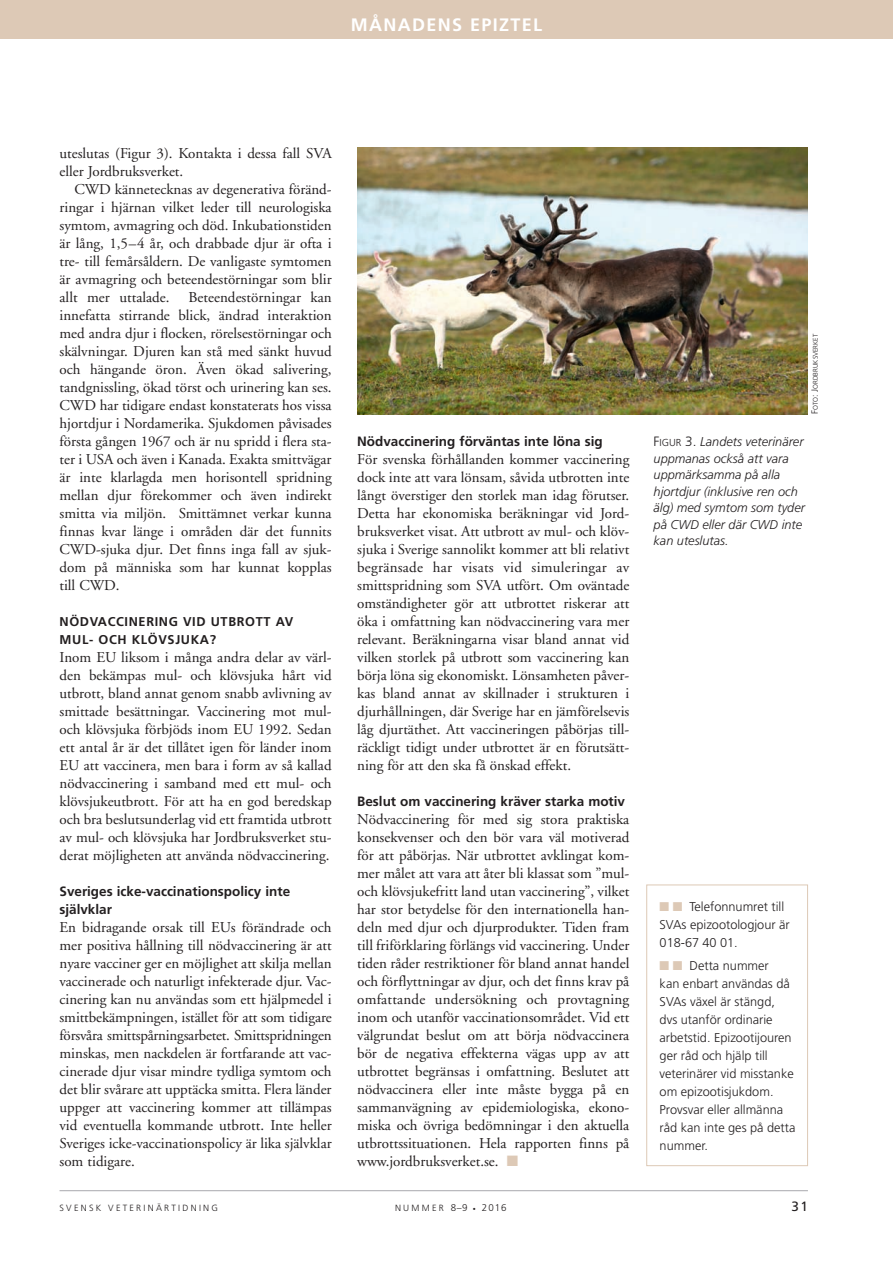
<style>
.page{position:relative;width:893px;height:1263px;background:#fff}
.page>*{position:absolute;margin:0;border:0;box-sizing:border-box;transform-origin:0 0}
.t1{font:700 18px "Frutiger";letter-spacing:.075em;color:#fff}
.t2{font:15px/18px "Adobe Garamond";color:#231f20;text-align:justify}
.t3{font:700 13.5px/18px "Frutiger";color:#231f20}
.t4{font:13.5px "Frutiger";color:#231f20}
.t5{font:300 12.75px/18px "Frutiger";color:#231f20}
.t6{font:italic 300 12.75px/16.5px "Frutiger";color:#231f20}
.t7{font:700 12.75px/18px "Frutiger";letter-spacing:.05em;color:#231f20}
.t8{font:300 9.75px "Frutiger";color:#231f20}
.t9{font:300 9px "Frutiger";letter-spacing:.25em;color:#231f20}
.t10{font:300 6.75px "Frutiger";color:#231f20}
.s1{color:#ddc9b6}
.s2{font-size:9px}
.s3{font-style:normal;font-size:13.5px}
.s4{font-style:normal;font-size:10.2px}
.s5{font-size:6px}
</style>
<div class="page">
<hr style="left:60px;top:1190px;width:748px;height:1px;background:#a8a9ad">
<div style="left:0;top:0;width:893px;height:38px;background:#ddc9b6"></div>
<div style="left:646px;top:884px;width:162px;height:282px;border:1px solid #ddc9b6"></div>
<img style="left:357px;top:147px;width:451px;height:268px">
<p class="t1" style="left:351px;top:17px;width:193px">MÅNADENS EPIZTEL</p>
<p class="t2" style="left:60px;top:146px;width:274px">uteslutas (Figur 3). Kontakta i dessa fall SVA eller Jordbruksverket.</p>
<p class="t2" style="left:60px;top:182px;width:274px;text-indent:15px">CWD kännetecknas av degenerativa föränd&shy;ringar i hjärnan vilket leder till neurologiska symtom, avmagring och död. Inkubationstiden är lång, 1,5–4 år, och drabbade djur är ofta i tre- till femårsåldern. De vanligaste symtomen är avmagring och beteendestörningar som blir allt mer uttalade.</p>
<p class="t2" style="left:60px;top:290px;width:274px;text-indent:129px">Beteendestörningar kan innefatta stirrande blick, ändrad interaktion med andra djur i flocken, rörelsestörningar och skälvningar. Djuren kan stå med sänkt huvud och hängande öron. Även ökad salivering, tandgnissling, ökad törst och urinering kan ses.<br>CWD har tidigare endast konstaterats hos vissa hjortdjur i Nordamerika. Sjukdomen påvisades första gången 1967 och är nu spridd i flera sta&shy;ter i USA och även i Kanada. Exakta smittvägar är inte klarlagda men horisontell spridning mellan djur förekommer och även indirekt smitta via miljön. Smittämnet verkar kunna finnas kvar länge i områden där det funnits CWD-sjuka djur. Det finns inga fall av sjuk&shy;dom på människa som har kunnat kopplas till CWD.</p>
<p class="t7" style="left:60px;top:613px;width:235px">NÖDVACCINERING VID UTBROTT AV<br>MUL- OCH KLÖVSJUKA?</p>
<p class="t2" style="left:60px;top:650px;width:274px">Inom EU liksom i många andra delar av värl&shy;den bekämpas mul- och klövsjuka hårt vid utbrott, bland annat genom snabb avlivning av smittade besättningar. Vaccinering mot mul&shy;och klövsjuka förbjöds inom EU 1992. Sedan ett antal år är det tillåtet igen för länder inom EU att vaccinera, men bara i form av så kallad nödvaccinering i samband med ett mul- och klövsjukeutbrott. För att ha en god beredskap och bra beslutsunderlag vid ett framtida utbrott av mul- och klövsjuka har Jordbruksverket stu&shy;derat möjligheten att använda nödvaccinering.</p>
<p class="t3" style="left:60px;top:883px;width:232px">Sveriges icke-vaccinationspolicy inte självklar</p>
<p class="t2" style="left:60px;top:920px;width:274px">En bidragande orsak till EUs förändrade och mer positiva hållning till nödvaccinering är att nyare vacciner ger en möjlighet att skilja mellan vaccinerade och naturligt infekterade djur. Vac&shy;cinering kan nu användas som ett hjälpmedel i smittbekämpningen, istället för att som tidigare försvåra smittspårningsarbetet. Smittspridningen minskas, men nackdelen är fortfarande att vac&shy;cinerade djur visar mindre tydliga symtom och det blir svårare att upptäcka smitta. Flera länder uppger att vaccinering kommer att tillämpas vid eventuella kommande utbrott. Inte heller Sveriges icke-vaccinationspolicy är lika självklar som tidigare.</p>
<p class="t3" style="left:357px;top:433px;width:247px">Nödvaccinering förväntas inte löna sig</p>
<p class="t2" style="left:357px;top:452px;width:274px">För svenska förhållanden kommer vaccinering dock inte att vara lönsam, såvida utbrotten inte långt överstiger den storlek man idag förutser.<br>Detta har ekonomiska beräkningar vid Jord&shy;bruksverket visat. Att utbrott av mul- och klöv&shy;sjuka i Sverige sannolikt kommer att bli relativt begränsade har visats vid simuleringar av smittspridning som SVA utfört. Om oväntade omständigheter gör att utbrottet riskerar att öka i omfattning kan nödvaccinering vara mer relevant. Beräkningarna visar bland annat vid vilken storlek på utbrott som vaccinering kan börja löna sig ekonomiskt. Lönsamheten påver&shy;kas bland annat av skillnader i strukturen i djurhållningen, där Sverige har en jämförelsevis låg djurtäthet. Att vaccineringen påbörjas till&shy;räckligt tidigt under utbrottet är en förutsätt&shy;ning för att den ska få önskad effekt.</p>
<p class="t3" style="left:357px;top:793px;width:269px">Beslut om vaccinering kräver starka motiv</p>
<p class="t2" style="left:357px;top:812px;width:274px">Nödvaccinering för med sig stora praktiska konsekvenser och den bör vara väl motiverad för att påbörjas. När utbrottet avklingat kom&shy;mer målet att vara att åter bli klassat som ”mul&shy;och klövsjukefritt land utan vaccinering”, vilket har stor betydelse för den internationella han&shy;deln med djur och djurprodukter. Tiden fram till friförklaring förlängs vid vaccinering. Under tiden råder restriktioner för bland annat handel och förflyttningar av djur, och det finns krav på omfattande undersökning och provtagning inom och utanför vaccinationsområdet. Vid ett välgrundat beslut om att börja nödvaccinera bör de negativa effekterna vägas upp av att utbrottet begränsas i omfattning. Beslutet att nödvaccinera eller inte måste bygga på en sammanvägning av epidemiologiska, ekono&shy;miska och övriga bedömningar i den aktuella utbrottssituationen. Hela rapporten finns på www.jordbruksverket.se. <span class="s1">■</span></p>
<p class="t10" style="left:813px;top:414px;width:81px;rotate:-90deg"><span class="s2">F</span>OTO<span class="s2">: J</span>ORDBRUKSVERKET</p>
<p class="t6" style="left:654px;top:434px;width:153px"><span class="s3">F</span><span class="s4">IGUR</span> <span class="s3">3.</span> Landets veterinärer uppmanas också att vara uppmärksamma på alla hjortdjur (inklusive ren och älg) med symtom som tyder på CWD eller där CWD inte kan uteslutas.</p>
<p class="t5" style="left:660px;top:899px;width:132px"><span class="s1">■</span> <span class="s1">■</span> Telefonnumret till<br>SVAs epizootolog jour är<br>018-67 40 01.</p>
<p class="t5" style="left:660px;top:957px;width:137px"><span class="s1">■</span> <span class="s1">■</span> Detta nummer<br>kan enbart användas då<br>SVAs växel är stängd, dvs utanför ordinarie arbetstid. Epizootijouren ger råd och hjälp till veteri närer vid misstanke om epizootisjukdom.<br>Provsvar eller allmänna råd kan inte ges på detta nummer.</p>
<p class="t9" style="left:60px;top:1204px;width:160px">SVENSK VETERINÄRTIDNING</p>
<p class="t8" style="left:395px;top:1203px;width:113px"><span class="s2">NUMMER</span> 8–9 <span class="s5">•</span> 2016</p>
<p class="t4" style="left:792px;top:1200px;width:18px">31</p>
</div>
